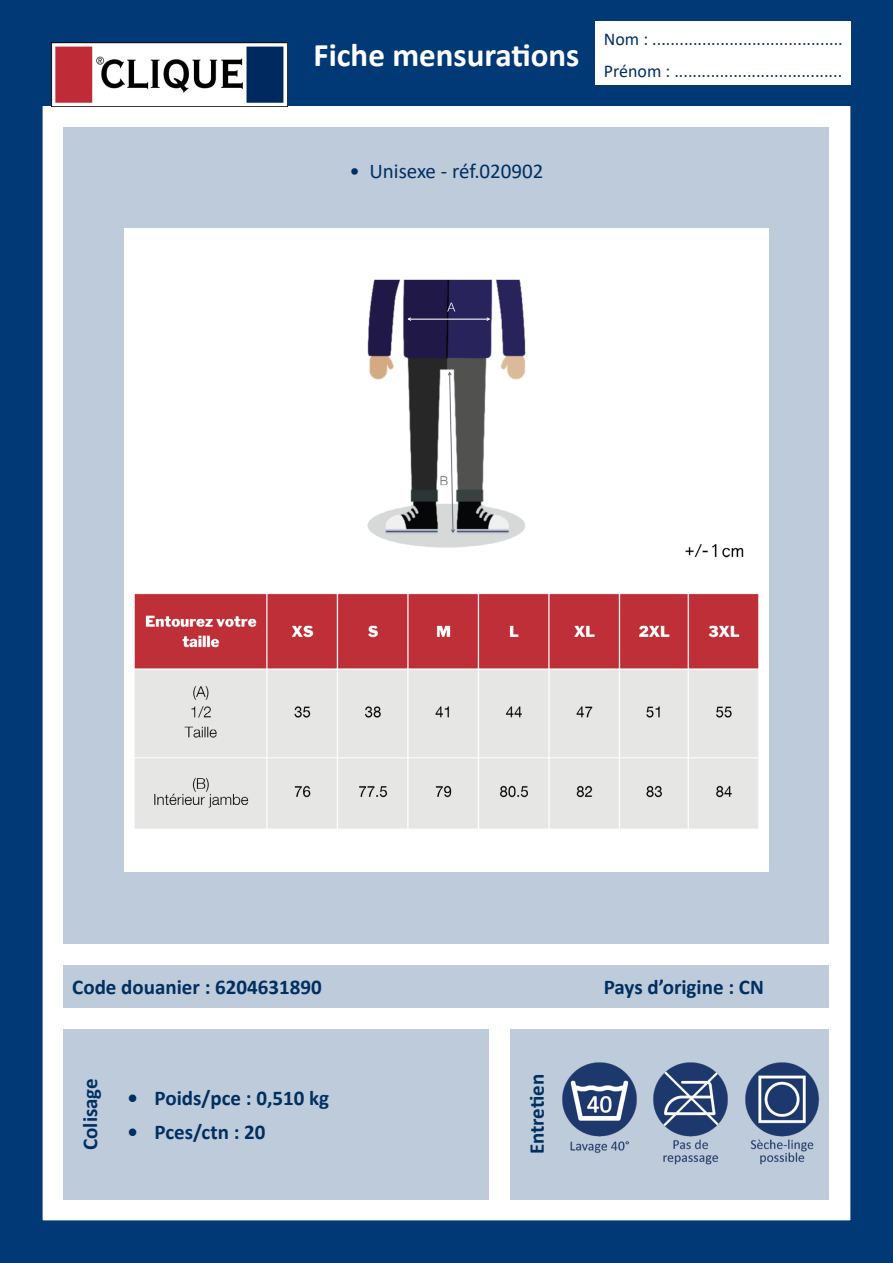
<style>
.page{position:relative;width:893px;height:1263px;background:#fff}
.page>*{position:absolute;margin:0;border:0;box-sizing:border-box;transform-origin:0 0}
.t1{font:700 33px "Calibri";color:#fff}
.t2{font:700 21px "Calibri";color:#002f60}
.t3{font:21px "Calibri";color:#002f60}
.t4{font:18px/32px "Calibri";color:#002f60}
</style>
<div class="page">
<div style="left:0;top:0;width:893px;height:1263px;border:43px solid #003976"></div>
<div style="left:34px;top:43px;width:829px;height:63px;background:#003976"></div>
<img style="left:51px;top:43px;width:237px;height:63px">
<div style="left:595px;top:21px;width:255px;height:64px;background:#fff"></div>
<div style="left:64px;top:965px;width:765px;height:43px;background:#bdcbdb"></div>
<div style="left:64px;top:1029px;width:425px;height:170px;background:#bdcbdb"></div>
<div style="left:510px;top:1029px;width:319px;height:170px;background:#bdcbdb"></div>
<div style="left:64px;top:128px;width:765px;height:816px;background:#bdcbdb"></div>
<img style="left:653px;top:1062px;width:75px;height:103px">
<img style="left:562px;top:1062px;width:75px;height:91px">
<img style="left:745px;top:1062px;width:75px;height:103px">
<img style="left:125px;top:228px;width:643px;height:643px">
<h1 class="t1" style="left:314px;top:31px;width:267px">Fiche mensurations</h1>
<p class="t4" style="left:604px;top:23px;width:240px">Nom : ..........................................<br>Prénom : .....................................</p>
<p class="t3" style="left:349px;top:156px;width:196px">• Unisexe - réf.020902</p>
<p class="t2" style="left:72px;top:973px;width:251px">Code douanier : 6204631890</p>
<p class="t2" style="left:75px;top:1150px;width:73px;rotate:-90deg">Colisage</p>
<p class="t2" style="left:522px;top:1154px;width:82px;rotate:-90deg">Entretien</p>
<p class="t2" style="left:128px;top:1083px;width:203px">• Poids/pce : 0,510 kg</p>
<p class="t2" style="left:128px;top:1117px;width:139px">• Pces/ctn : 20</p>
<p class="t2" style="left:604px;top:973px;width:162px">Pays d’origine : CN</p>
</div>
